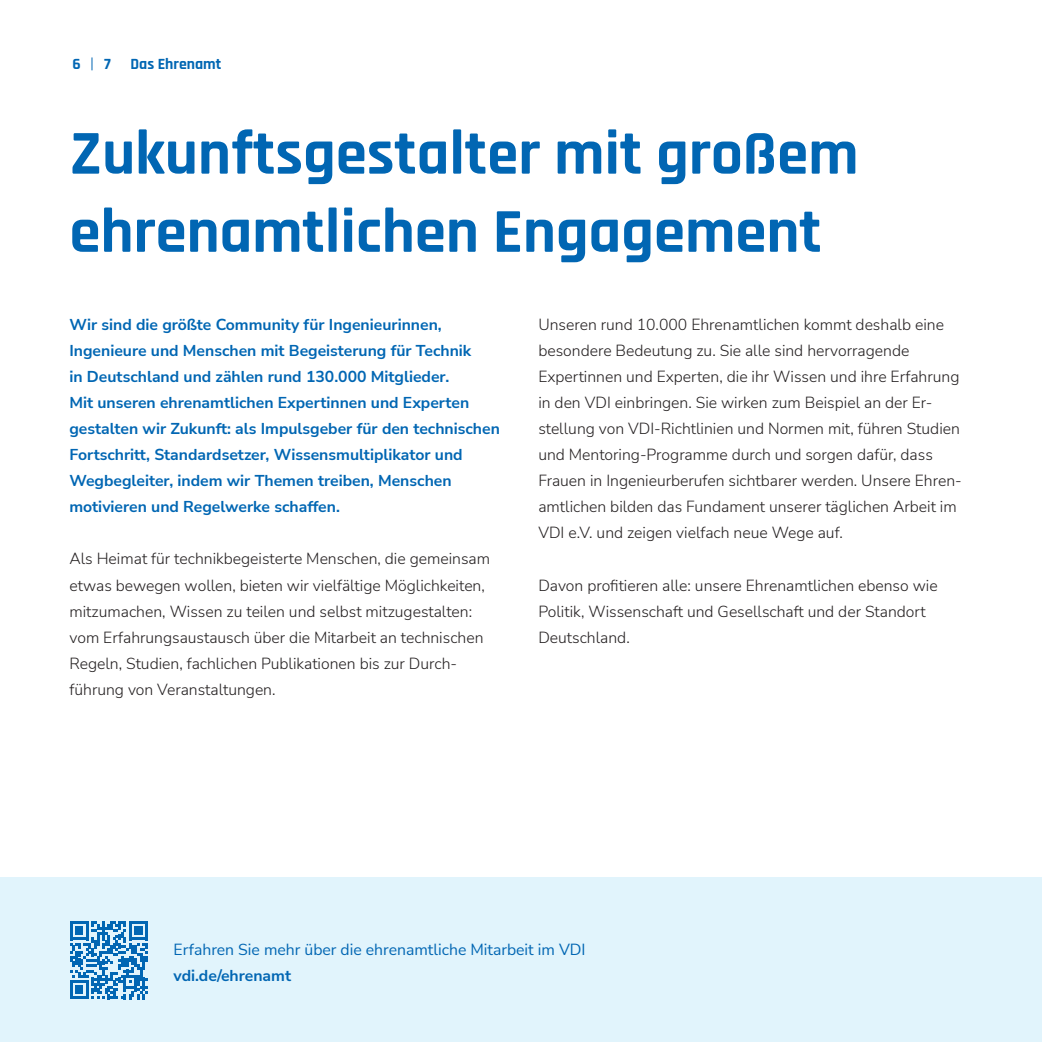
<style>
.page{position:relative;width:1042px;height:1042px;background:#fff}
.page>*{position:absolute;margin:0;border:0;box-sizing:border-box;transform-origin:0 0}
.t1{font:700 63px/78px "Rajdhani";color:#0166b3}
.t2{font:300 15.75px/26.1px "Nunito Sans";color:#231f20}
.t3{font:700 15.75px/26.1px "Nunito Sans";color:#0166b3}
.t4{font:15.75px "Nunito Sans";color:#0166b3}
.t5{font:700 15.75px "Rajdhani";color:#0166b3}
</style>
<div class="page">
<svg style="left:92px;top:57px;width:1px;height:13px"></svg>
<div style="left:0;top:877px;width:1042px;height:165px;background:#e1f4fc"></div>
<svg style="left:70px;top:921px;width:78px;height:78px"></svg>
<p class="t5" style="left:73px;top:55px;width:10px">6</p>
<p class="t5" style="left:104px;top:55px;width:8px">7</p>
<p class="t5" style="left:130px;top:55px;width:92px">Das Ehrenamt</p>
<h1 class="t1" style="left:69px;top:116px;width:790px">Zukunftsgestalter mit großem ehrenamtlichen Engagement</h1>
<p class="t3" style="left:69px;top:311px;width:432px">Wir sind die größte Community für Ingenieurinnen, Ingenieure und Menschen mit Begeisterung für Technik<br>in Deutschland und zählen rund 130.000 Mitglieder.<br>Mit unseren ehrenamtlichen Expertinnen und Experten gestalten wir Zukunft: als Impulsgeber für den technischen Fortschritt, Standardsetzer, Wissensmultiplikator und Wegbegleiter, indem wir Themen treiben, Menschen motivieren und Regelwerke schaffen.</p>
<p class="t2" style="left:69px;top:545px;width:422px">Als Heimat für technikbegeisterte Menschen, die gemeinsam etwas bewegen wollen, bieten wir vielfältige Möglichkeiten, mitzumachen, Wissen zu teilen und selbst mitzugestalten: vom Erfahrungsaustausch über die Mitarbeit an technischen Regeln, Studien, fachlichen Publikationen bis zur Durch&shy;führung von Veranstaltungen.</p>
<p class="t2" style="left:538px;top:311px;width:425px">Unseren rund 10.000 Ehrenamtlichen kommt deshalb eine besondere Bedeutung zu. Sie alle sind hervorragende Expertinnen und Experten, die ihr Wissen und ihre Erfahrung in den VDI einbringen. Sie wirken zum Beispiel an der Er&shy;stellung von VDI-Richtlinien und Normen mit, führen Studien und Mentoring-Programme durch und sorgen dafür, dass Frauen in Ingenieurberufen sichtbarer werden. Unsere Ehren&shy;amtlichen bilden das Fundament unserer täglichen Arbeit im VDI e.V. und zeigen vielfach neue Wege auf.</p>
<p class="t2" style="left:538px;top:571px;width:401px">Davon profitieren alle: unsere Ehrenamtlichen ebenso wie<br>Politik, Wissenschaft und Gesellschaft und der Standort<br>Deutschland.</p>
<p class="t4" style="left:174px;top:939px;width:413px">Erfahren Sie mehr über die ehrenamtliche Mitarbeit im VDI</p>
<p class="t3" style="left:174px;top:962px;width:119px">vdi.de/ehrenamt</p>
</div>
